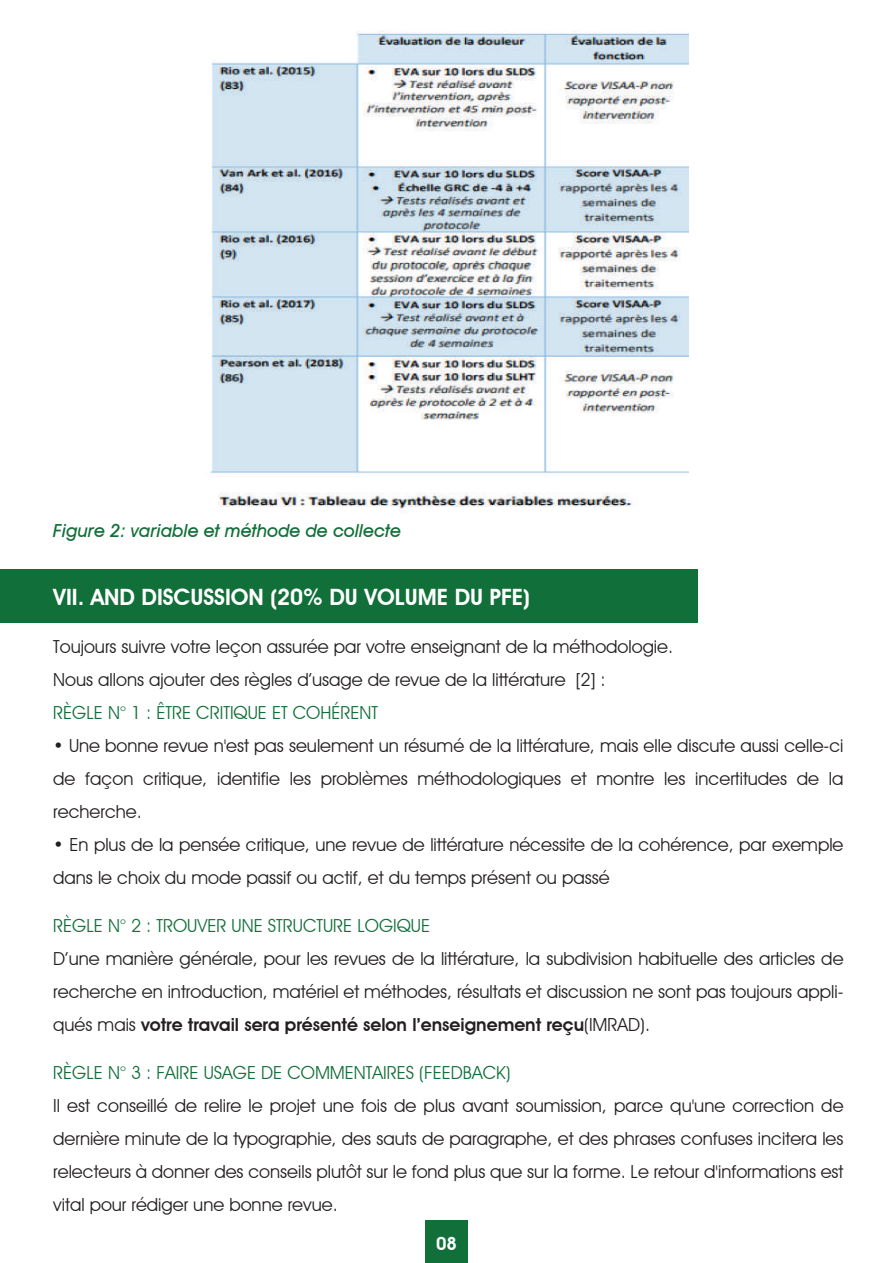
<style>
.page{position:relative;width:893px;height:1263px;background:#fff}
.page>*{position:absolute;margin:0;border:0;box-sizing:border-box;transform-origin:0 0}
.t1{font:600 22.5px "Avant Garde IT Cby BT";color:#fff}
.t2{font:18px/33px "Avant Garde IT Cby BT";color:#231f20;text-align:justify}
.t3{font:18px "Avant Garde IT Cby BT";color:#116f39}
.t4{font:italic 500 18px "Avant Garde IT Cby BT";color:#116f39}
.t5{font:600 18px "Avant Garde IT Cby BT";color:#fff}
.s1{font-weight:600}
</style>
<div class="page">
<div style="left:425px;top:1220px;width:43px;height:43px;background:#116f39"></div>
<div style="left:0;top:569px;width:698px;height:53px;background:#116f39"></div>
<img style="left:210px;top:30px;width:478px;height:479px">
<p class="t4" style="left:53px;top:520px;width:349px">Figure 2: variable et méthode de collecte</p>
<p class="t1" style="left:53px;top:583px;width:478px">VII. AND DISCUSSION (20% DU VOLUME DU PFE)</p>
<p class="t2" style="left:53px;top:630px;width:621px">Toujours suivre votre leçon assurée par votre enseignant de la méthodologie.<br>Nous allons ajouter des règles d’usage de revue de la littérature [2] :</p>
<p class="t3" style="left:53px;top:702px;width:326px">RÈGLE N° 1 : ÊTRE CRITIQUE ET COHÉRENT</p>
<p class="t2" style="left:53px;top:729px;width:792px">• Une bonne revue n'est pas seulement un résumé de la littérature, mais elle discute aussi celle-ci de façon critique, identifie les problèmes méthodologiques et montre les incertitudes de la recherche.</p>
<p class="t2" style="left:53px;top:828px;width:792px">• En plus de la pensée critique, une revue de littérature nécessite de la cohérence, par exemple dans le choix du mode passif ou actif, et du temps présent ou passé</p>
<p class="t3" style="left:53px;top:915px;width:378px">RÈGLE N° 2 : TROUVER UNE STRUCTURE LOGIQUE</p>
<p class="t2" style="left:53px;top:942px;width:792px">D’une manière générale, pour les revues de la littérature, la subdivision habituelle des articles de recherche en introduction, matériel et méthodes, résultats et discussion ne sont pas toujours appli&shy;qués mais <span class="s1">votre travail sera présenté selon l’enseignement reçu</span>(IMRAD).</p>
<p class="t3" style="left:53px;top:1062px;width:459px">RÈGLE N° 3 : FAIRE USAGE DE COMMENTAIRES (FEEDBACK)</p>
<p class="t2" style="left:53px;top:1089px;width:792px">Il est conseillé de relire le projet une fois de plus avant soumission, parce qu'une correction de dernière minute de la typographie, des sauts de paragraphe, et des phrases confuses incitera les relecteurs à donner des conseils plutôt sur le fond plus que sur la forme. Le retour d'informations est vital pour rédiger une bonne revue.</p>
<p class="t5" style="left:436px;top:1232px;width:22px">08</p>
</div>
